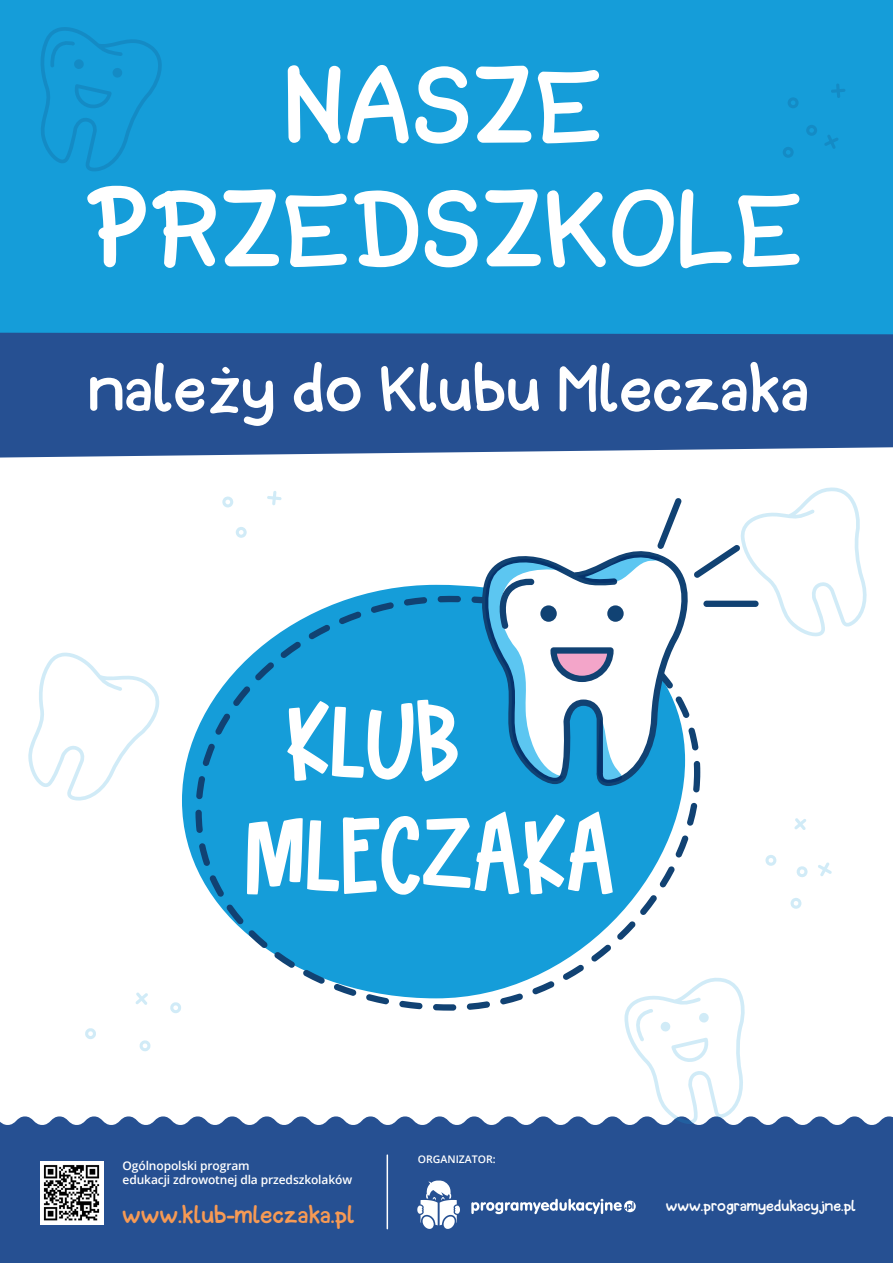
<style>
.page{position:relative;width:893px;height:1263px;background:#fff}
.page>*{position:absolute;margin:0;border:0;box-sizing:border-box;transform-origin:0 0}
.t1{font:109.5px/123.6px "Dinomouse";color:#fff;text-align:center}
.t2{font:64.5px "Dinomouse";color:#fff}
.t3{font:24px "Dinomouse";color:#f79a54}
.t4{font:15px "Dinomouse";color:#fff}
.t5{font:600 12px/14.4px "Open Sans";letter-spacing:-.01em;color:#fff}
.t6{font:600 10.5px "Open Sans";color:#fff}
.s1{font-family:"Comic Sans MS"}
</style>
<div class="page">
<div style="left:0;top:1116px;width:893px;height:147px;background:#265092"></div>
<div style="left:0;top:0;width:893px;height:380px;background:#159dd9"></div>
<svg style="left:182px;top:585px;width:296px;height:280px"></svg>
<svg style="left:195px;top:596px;width:505px;height:415px;fill:#159dd9"></svg>
<svg style="left:482px;top:596px;width:213px;height:193px"></svg>
<svg style="left:478px;top:551px;width:214px;height:235px"></svg>
<svg style="left:485px;top:555px;width:176px;height:228px"></svg>
<svg style="left:657px;top:498px;width:25px;height:51px"></svg>
<svg style="left:287px;top:700px;width:171px;height:81px"></svg>
<svg style="left:247px;top:811px;width:366px;height:84px"></svg>
<div style="left:0;top:333px;width:893px;height:125px;background:#265092"></div>
<svg style="left:41px;top:27px;width:121px;height:144px"></svg>
<svg style="left:28px;top:653px;width:131px;height:147px"></svg>
<svg style="left:831px;top:84px;width:14px;height:14px"></svg>
<svg style="left:824px;top:135px;width:14px;height:14px"></svg>
<svg style="left:806px;top:125px;width:11px;height:11px"></svg>
<svg style="left:788px;top:97px;width:11px;height:11px"></svg>
<svg style="left:783px;top:147px;width:11px;height:11px"></svg>
<svg style="left:267px;top:491px;width:15px;height:14px"></svg>
<svg style="left:235px;top:527px;width:12px;height:11px"></svg>
<svg style="left:222px;top:496px;width:11px;height:12px"></svg>
<svg style="left:135px;top:992px;width:13px;height:13px"></svg>
<svg style="left:170px;top:1002px;width:11px;height:11px"></svg>
<svg style="left:85px;top:1028px;width:11px;height:11px"></svg>
<svg style="left:139px;top:1040px;width:12px;height:11px"></svg>
<svg style="left:794px;top:818px;width:12px;height:12px"></svg>
<svg style="left:818px;top:862px;width:14px;height:14px"></svg>
<svg style="left:796px;top:866px;width:12px;height:11px"></svg>
<svg style="left:765px;top:855px;width:11px;height:11px"></svg>
<svg style="left:790px;top:898px;width:12px;height:11px"></svg>
<svg style="left:694px;top:487px;width:172px;height:149px"></svg>
<svg style="left:624px;top:978px;width:121px;height:146px"></svg>
<hr style="left:387px;top:1155px;width:1px;height:74px;background:#fff">
<svg style="left:417px;top:1180px;width:43px;height:49px"></svg>
<svg style="left:471px;top:1199px;width:165px;height:15px"></svg>
<div style="left:40px;top:1160px;width:64px;height:64px;background:#fff"></div>
<img style="left:43px;top:1165px;width:57px;height:56px">
<h1 class="t1" style="left:84px;top:34px;width:721px">NASZE<br>PRZEDSZKOLE</h1>
<h2 class="t2" style="left:88px;top:338px;width:722px">nale<span class="s1">ż</span>y do Klubu Mleczaka</h2>
<p class="t5" style="left:123px;top:1158px;width:231px">Ogólnopolski program<br>edukacji zdrowotnej dla przedszkolaków</p>
<h3 class="t3" style="left:122px;top:1196px;width:234px">www.klub-mleczaka.pl</h3>
<p class="t6" style="left:418px;top:1151px;width:79px">ORGANIZATOR:</p>
<p class="t4" style="left:666px;top:1193px;width:192px">www.programyedukacyjne.pl</p>
</div>
